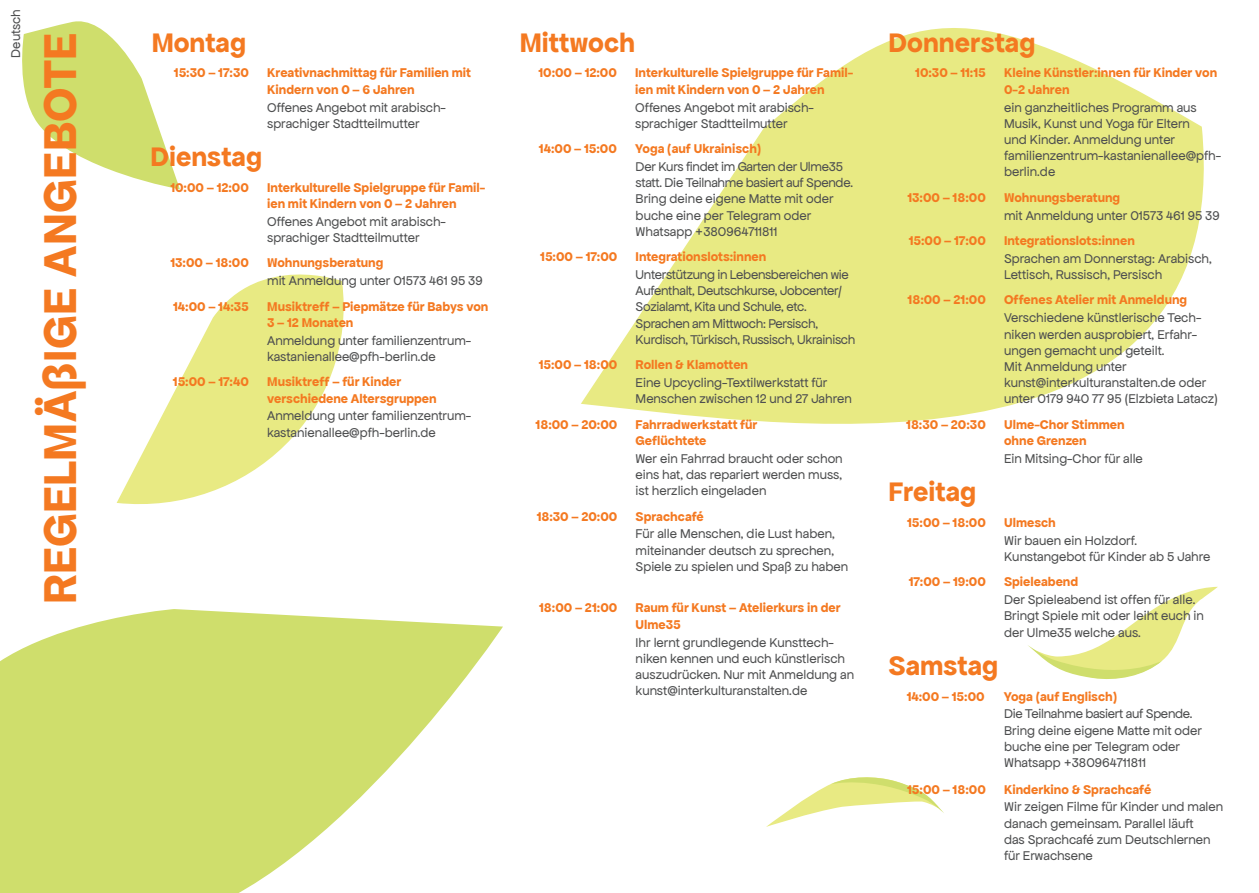
<style>
.page{position:relative;width:1259px;height:893px;background:#fff}
.page>*{position:absolute;margin:0;border:0;box-sizing:border-box;transform-origin:0 0}
.t1{font:700 48.9px "Apfel Grotezk";letter-spacing:.01em;color:#f47921}
.t2{font:700 28.5px "Apfel Grotezk";color:#f47921}
._01_Information{font:13.5px/16.2px "Apfel Grotezk";color:#4e4f50}
.t3{font:700 13.5px/16.2px "Apfel Grotezk";color:#f47921}
._01_Information-2{font:13.5px/16.2px "Apfel Grotezk";letter-spacing:-.02em;color:#4e4f50}
.Events_date_AR{font:13.5px "Apfel Grotezk";color:#4e4f50}
</style>
<div class="page">
<svg style="left:1028px;top:587px;width:190px;height:92px"></svg>
<svg style="left:581px;top:28px;width:623px;height:396px;fill:#e8ea83"></svg>
<svg style="left:766px;top:777px;width:178px;height:50px"></svg>
<svg style="left:22px;top:21px;width:158px;height:168px"></svg>
<svg style="left:117px;top:274px;width:227px;height:230px;fill:#e8ea83"></svg>
<svg style="left:0;top:609px;width:503px;height:284px;fill:#cfde6c"></svg>
<p class="Events_date_AR" style="left:8px;top:58px;width:50px;rotate:-90deg">Deutsch</p>
<p class="t1" style="left:32px;top:604px;width:573px;rotate:-90deg">REGELMÄßIGE ANGEBOTE</p>
<p class="t2" style="left:152px;top:26px;width:96px">Montag</p>
<p class="t3" style="left:174px;top:65px;width:76px">15:30 – 17:30</p>
<p class="t3" style="left:267px;top:65px;width:205px">Kreativnachmittag für Familien mit<br>Kindern von 0 – 6 Jahren</p>
<p class="_01_Information" style="left:267px;top:99px;width:180px">Offenes Angebot mit arabisch&shy;sprachiger Stadtteilmutter</p>
<p class="t2" style="left:150px;top:141px;width:113px">Dienstag</p>
<p class="t3" style="left:170px;top:179px;width:80px">10:00 – 12:00</p>
<p class="t3" style="left:267px;top:179px;width:219px">Interkulturelle Spielgruppe für Famil&shy;ien mit Kindern von 0 – 2 Jahren</p>
<p class="_01_Information" style="left:267px;top:213px;width:180px">Offenes Angebot mit arabisch&shy;sprachiger Stadtteilmutter</p>
<p class="t3" style="left:170px;top:255px;width:80px">13:00 – 18:00</p>
<p class="t3" style="left:267px;top:255px;width:118px">Wohnungsberatung</p>
<p class="_01_Information" style="left:267px;top:273px;width:217px">mit Anmeldung unter 01573 461 95 39</p>
<p class="t3" style="left:173px;top:298px;width:77px">14:00 – 14:35</p>
<p class="t3" style="left:267px;top:298px;width:223px">Musiktreff – Piepmätze für Babys von<br>3 – 12 Monaten</p>
<p class="_01_Information" style="left:267px;top:332px;width:206px">Anmeldung unter familienzentrum&shy;kastanienallee@pfh-berlin.de</p>
<p class="t3" style="left:173px;top:374px;width:77px">15:00 – 17:40</p>
<p class="t3" style="left:267px;top:374px;width:136px">Musiktreff – für Kinder</p>
<p class="t3" style="left:267px;top:390px;width:171px">verschiedene Altersgruppen</p>
<p class="_01_Information" style="left:267px;top:408px;width:206px">Anmeldung unter familienzentrum&shy;kastanienallee@pfh-berlin.de</p>
<p class="t2" style="left:520px;top:26px;width:117px">Mittwoch</p>
<p class="t3" style="left:538px;top:65px;width:80px">10:00 – 12:00</p>
<p class="t3" style="left:635px;top:65px;width:219px">Interkulturelle Spielgruppe für Famil&shy;ien mit Kindern von 0 – 2 Jahren</p>
<p class="_01_Information" style="left:635px;top:99px;width:180px">Offenes Angebot mit arabisch&shy;sprachiger Stadtteilmutter</p>
<p class="t3" style="left:539px;top:141px;width:79px">14:00 – 15:00</p>
<p class="t3" style="left:635px;top:141px;width:128px">Yoga (auf Ukrainisch)</p>
<p class="_01_Information-2" style="left:635px;top:159px;width:219px">Der Kurs findet im Garten der Ulme35 statt. Die Teilnahme basiert auf Spende.</p>
<p class="_01_Information" style="left:635px;top:191px;width:199px">Bring deine eigene Matte mit oder buche eine per Telegram oder<br>Whatsapp +380964711811</p>
<p class="t3" style="left:540px;top:249px;width:79px">15:00 – 17:00</p>
<p class="t3" style="left:635px;top:249px;width:132px">Integrationslots:innen</p>
<p class="_01_Information-2" style="left:635px;top:267px;width:215px">Unterstützung in Lebensbereichen wie<br>Aufenthalt, Deutschkurse, Jobcenter/<br>Sozialamt, Kita und Schule, etc.</p>
<p class="_01_Information-2" style="left:635px;top:315px;width:221px">Sprachen am Mittwoch: Persisch,<br>Kurdisch, Türkisch, Russisch, Ukrainisch</p>
<p class="t3" style="left:539px;top:357px;width:80px">15:00 – 18:00</p>
<p class="t3" style="left:535px;top:416px;width:83px">18:00 – 20:00</p>
<p class="t3" style="left:635px;top:357px;width:114px">Rollen &amp; Klamotten</p>
<p class="_01_Information" style="left:635px;top:375px;width:218px">Eine Upcycling-Textilwerkstatt für<br>Menschen zwischen 12 und 27 Jahren</p>
<p class="t3" style="left:635px;top:416px;width:123px">Fahrradwerkstatt für</p>
<p class="t3" style="left:635px;top:432px;width:72px">Geflüchtete</p>
<p class="_01_Information" style="left:635px;top:450px;width:209px">Wer ein Fahrrad braucht oder schon eins hat, das repariert werden muss,</p>
<p class="_01_Information" style="left:635px;top:483px;width:132px">ist herzlich eingeladen</p>
<p class="t3" style="left:537px;top:508px;width:82px">18:30 – 20:00</p>
<p class="t3" style="left:635px;top:508px;width:70px">Sprachcafé</p>
<p class="t3" style="left:539px;top:600px;width:80px">18:00 – 21:00</p>
<p class="_01_Information" style="left:635px;top:526px;width:201px">Für alle Menschen, die Lust haben, miteinander deutsch zu sprechen,</p>
<p class="_01_Information" style="left:635px;top:558px;width:214px">Spiele zu spielen und Spaß zu haben</p>
<p class="t3" style="left:635px;top:600px;width:206px">Raum für Kunst – Atelierkurs in der<br>Ulme35</p>
<p class="_01_Information" style="left:635px;top:634px;width:220px">Ihr lernt grundlegende Kunsttech&shy;niken kennen und euch künstlerisch auszudrücken. Nur mit Anmeldung an kunst@interkulturanstalten.de</p>
<p class="t2" style="left:888px;top:26px;width:148px">Donnerstag</p>
<p class="t3" style="left:915px;top:65px;width:72px">10:30 – 11:15</p>
<p class="t3" style="left:1004px;top:65px;width:215px">Kleine Künstler:innen für Kinder von<br>0-2 Jahren</p>
<p class="_01_Information" style="left:1004px;top:99px;width:218px">ein ganzheitliches Programm aus<br>Musik, Kunst und Yoga für Eltern<br>und Kinder. Anmeldung unter familienzentrum-kastanienallee@pfh&shy;berlin.de</p>
<p class="t3" style="left:907px;top:189px;width:80px">13:00 – 18:00</p>
<p class="t3" style="left:1004px;top:189px;width:118px">Wohnungsberatung</p>
<p class="_01_Information" style="left:1004px;top:207px;width:217px">mit Anmeldung unter 01573 461 95 39</p>
<p class="t3" style="left:908px;top:233px;width:79px">15:00 – 17:00</p>
<p class="t3" style="left:1004px;top:233px;width:132px">Integrationslots:innen</p>
<p class="_01_Information" style="left:1004px;top:251px;width:209px">Sprachen am Donnerstag: Arabisch,<br>Lettisch, Russisch, Persisch</p>
<p class="t3" style="left:907px;top:292px;width:80px">18:00 – 21:00</p>
<p class="t3" style="left:1004px;top:292px;width:185px">Offenes Atelier mit Anmeldung</p>
<p class="_01_Information" style="left:1004px;top:310px;width:199px">Verschiedene künstlerische Tech-</p>
<p class="_01_Information" style="left:1004px;top:326px;width:194px">niken werden ausprobiert, Erfahr&shy;ungen gemacht und geteilt.</p>
<p class="_01_Information" style="left:1004px;top:359px;width:124px">Mit Anmeldung unter</p>
<p class="_01_Information" style="left:1004px;top:375px;width:215px">kunst@interkulturanstalten.de oder unter 0179 940 77 95 (Elzbieta Latacz)</p>
<p class="t3" style="left:1004px;top:416px;width:122px">Ulme-Chor Stimmen</p>
<p class="t3" style="left:1004px;top:432px;width:84px">ohne Grenzen</p>
<p class="_01_Information" style="left:1004px;top:450px;width:140px">Ein Mitsing-Chor für alle</p>
<p class="t3" style="left:906px;top:416px;width:81px">18:30 – 20:30</p>
<p class="t2" style="left:888px;top:476px;width:89px">Freitag</p>
<p class="t3" style="left:907px;top:514px;width:80px">15:00 – 18:00</p>
<p class="t3" style="left:908px;top:574px;width:79px">17:00 – 19:00</p>
<p class="t3" style="left:1004px;top:514px;width:53px">Ulmesch</p>
<p class="_01_Information" style="left:1004px;top:532px;width:134px">Wir bauen ein Holzdorf.</p>
<p class="_01_Information" style="left:1004px;top:548px;width:208px">Kunstangebot für Kinder ab 5 Jahre</p>
<p class="t3" style="left:1004px;top:574px;width:76px">Spieleabend</p>
<p class="_01_Information" style="left:1004px;top:592px;width:201px">Der Spieleabend ist offen für alle.<br>Bringt Spiele mit oder leiht euch in der Ulme35 welche aus.</p>
<p class="t2" style="left:888px;top:649px;width:111px">Samstag</p>
<p class="t3" style="left:906px;top:688px;width:79px">14:00 – 15:00</p>
<p class="t3" style="left:907px;top:781px;width:80px">15:00 – 18:00</p>
<p class="t3" style="left:1003px;top:688px;width:115px">Yoga (auf Englisch)</p>
<p class="_01_Information-2" style="left:1004px;top:706px;width:190px">Die Teilnahme basiert auf Spende.</p>
<p class="_01_Information" style="left:1004px;top:722px;width:199px">Bring deine eigene Matte mit oder buche eine per Telegram oder<br>Whatsapp +380964711811</p>
<p class="t3" style="left:1004px;top:781px;width:149px">Kinderkino &amp; Sprachcafé</p>
<p class="_01_Information" style="left:1004px;top:799px;width:221px">Wir zeigen Filme für Kinder und malen danach gemeinsam. Parallel läuft</p>
<p class="_01_Information" style="left:1004px;top:831px;width:208px">das Sprachcafé zum Deutschlernen für Erwachsene</p>
</div>
